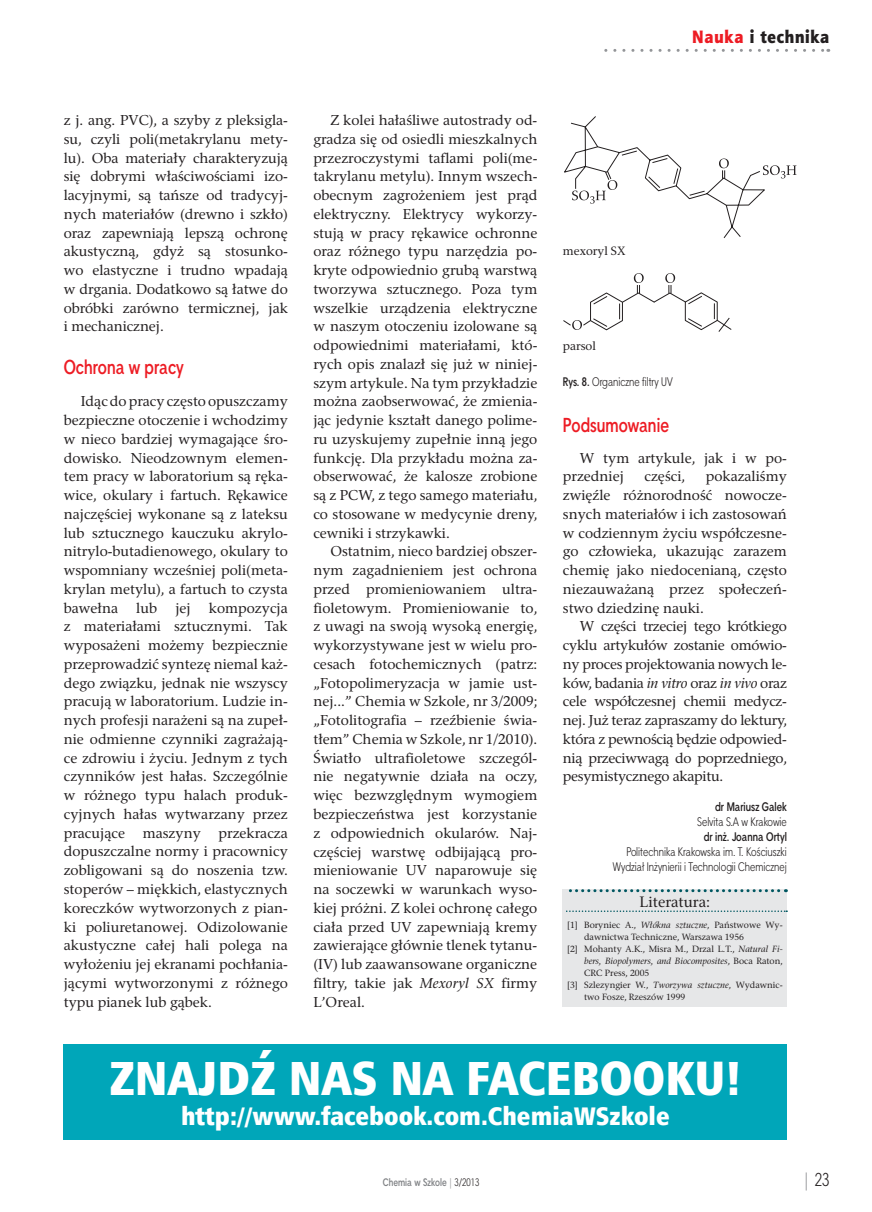
<style>
.page{position:relative;width:872px;height:1212px;background:#fff}
.page>*{position:absolute;margin:0;border:0;box-sizing:border-box;transform-origin:0 0}
.t1{font:48px "Humnst 777 X Blk Cn EU";color:#fff}
.t2{font:25.5px "Humnst 777 X Blk Cn EU";color:#fff}
.t3{font:700 19.5px "Straight Cnd EFN";color:#ed1c24}
.t4{font:18px "Aerton Cnd EFN Black";letter-spacing:.04em;color:#231f20;scale:1.1 1}
.t5{font:18px "Straight Cnd EFN";color:#231f20}
.t6{font:15px "Rashel EFN";color:#231f20}
.t7{font:14.25px/18.8px "Rashel EFN";color:#231f20;text-align:justify}
.t8{font:12px/15px "Straight Cnd EFN";color:#231f20;text-align:right}
.t9{font:700 12px "Straight Cnd EFN";color:#231f20}
.t10{font:12px "Rashel EFN";color:#231f20}
.t11{font:700 10.5px "Straight Cnd EFN";color:#808285}
.t12{font:9px "Rashel EFN";color:#231f20}
.t13{font:italic 9px "Rashel EFN";color:#231f20}
.s1{color:#ed1c24}
.s2{font-style:italic}
.s3{font-weight:700}
.s4{font-style:normal}
.s5{font-weight:400;color:#939598}
.s6{font-weight:400;color:#231f20}
.s7{color:#939598}
</style>
<div class="page">
<svg style="left:606px;top:49px;width:223px;height:3px"></svg>
<svg style="left:564px;top:116px;width:232px;height:122px"></svg>
<svg style="left:563px;top:273px;width:169px;height:59px"></svg>
<div style="left:563px;top:889px;width:224px;height:117px;background:#e6e7e8"></div>
<svg style="left:570px;top:889px;width:216px;height:3px"></svg>
<svg style="left:566px;top:910px;width:221px;height:2px"></svg>
<div style="left:64px;top:1044px;width:723px;height:96px;background:#00a6b9"></div>
<p class="t4" style="left:692px;top:30px;width:126px"><span class="s1">Nauka</span> i technika</p>
<p class="t7" style="left:64px;top:112px;width:226px">z j. ang. PVC), a szyby z pleksigla&shy;su, czyli poli(metakrylanu mety&shy;lu). Oba materiały charakteryzują się dobrymi właściwościami izo&shy;lacyjnymi, są tańsze od tradycyj&shy;nych materiałów (drewno i szkło) oraz zapewniają lepszą ochronę akustyczną, gdyż są stosunko&shy;wo elastyczne i trudno wpadają w drgania. Dodatkowo są łatwe do obróbki zarówno termicznej, jak i mechanicznej.</p>
<h3 class="t3" style="left:64px;top:359px;width:121px">Ochrona w pracy</h3>
<p class="t7" style="left:64px;top:393px;width:225px;text-indent:17px">Idąc do pracy często opuszczamy bezpieczne otoczenie i wchodzimy w nieco bardziej wymagające śro&shy;dowisko. Nieodzownym elemen&shy;tem pracy w laboratorium są ręka&shy;wice, okulary i fartuch. Rękawice najczęściej wykonane są z lateksu lub sztucznego kauczuku akrylo&shy;nitrylo-butadienowego, okulary to wspomniany wcześniej poli(meta&shy;krylan metylu), a fartuch to czysta bawełna</p>
<p class="t7" style="left:136px;top:600px;width:22px">lub</p>
<p class="t7" style="left:175px;top:600px;width:17px">jej</p>
<p class="t7" style="left:64px;top:600px;width:225px;text-indent:145px">kompozycja z materiałami sztucznymi. Tak wyposażeni możemy bezpiecznie przeprowadzić syntezę niemal każ&shy;dego związku, jednak nie wszyscy pracują w laboratorium. Ludzie in&shy;nych profesji narażeni są na zupeł&shy;nie odmienne czynniki zagrażają&shy;ce zdrowiu i życiu. Jednym z tych czynników jest hałas. Szczególnie w różnego typu halach produk&shy;cyjnych hałas wytwarzany przez pracujące maszyny przekracza dopuszczalne normy i pracownicy zobligowani są do noszenia tzw. stoperów – miękkich, elastycznych koreczków wytworzonych z pian&shy;ki poliuretanowej. Odizolowanie akustyczne całej hali polega na wyłożeniu jej ekranami pochłania&shy;jącymi wytworzonymi z różnego typu pianek lub gąbek.</p>
<p class="t7" style="left:313px;top:112px;width:225px;text-indent:17px">Z kolei hałaśliwe autostrady od&shy;gradza się od osiedli mieszkalnych przezroczystymi taflami poli(me&shy;takrylanu metylu). Innym wszech&shy;obecnym zagrożeniem jest prąd elektryczny. Elektrycy wykorzy&shy;stują w pracy rękawice ochronne oraz różnego typu narzędzia po&shy;kryte odpowiednio grubą warstwą tworzywa sztucznego. Poza tym wszelkie urządzenia elektryczne w naszym otoczeniu izolowane są odpowiednimi materiałami, któ&shy;rych opis znalazł się już w niniej&shy;szym artykule. Na tym przykładzie można zaobserwować, że zmienia&shy;jąc jedynie kształt danego polime&shy;ru uzyskujemy zupełnie inną jego funkcję. Dla przykładu można za&shy;obserwować, że kalosze zrobione są z PCW, z tego samego materiału, co stosowane w medycynie dreny, cewniki i strzykawki.</p>
<p class="t7" style="left:313px;top:544px;width:225px;text-indent:17px">Ostatnim, nieco bardziej obszer&shy;nym zagadnieniem jest ochrona przed promieniowaniem ultra&shy;fioletowym. Promieniowanie to, z uwagi na swoją wysoką energię, wykorzystywane jest w wielu pro&shy;cesach fotochemicznych (patrz: „Fotopolimeryzacja w jamie ust&shy;nej...” Chemia w Szkole, nr 3/2009; „Fotolitografia – rzeźbienie świa&shy;tłem” Chemia w Szkole, nr 1/2010).<br>Światło ultrafioletowe szczegól&shy;nie negatywnie działa na oczy, więc bezwzględnym wymogiem bezpieczeństwa jest korzystanie z odpowiednich okularów. Naj&shy;częściej warstwę odbijającą pro&shy;mieniowanie UV naparowuje się na soczewki w warunkach wyso&shy;kiej próżni. Z kolei ochronę całego ciała przed UV zapewniają kremy zawierające głównie tlenek tytanu-(IV) lub zaawansowane organiczne filtry, takie jak <span class="s2">Mexoryl SX</span> firmy L’Oreal.</p>
<p class="t10" style="left:563px;top:246px;width:64px">mexoryl SX</p>
<p class="t10" style="left:563px;top:341px;width:35px">parsol</p>
<p class="t8" style="left:563px;top:375px;width:111px"><span class="s3">Rys. 8.</span> Organiczne filtry UV</p>
<h3 class="t3" style="left:563px;top:417px;width:108px">Podsumowanie</h3>
<p class="t7" style="left:563px;top:450px;width:225px;text-indent:17px">W tym artykule, jak i w po&shy;przedniej</p>
<p class="t7" style="left:563px;top:468px;width:225px;text-indent:143px">pokazaliśmy zwięźle różnorodność nowocze&shy;snych materiałów i ich zastosowań w codziennym życiu współczesne&shy;go człowieka, ukazując zarazem chemię jako niedocenianą, często niezauważaną przez społeczeń&shy;stwo dziedzinę nauki.</p>
<p class="t7" style="left:563px;top:619px;width:225px;text-indent:17px">W części trzeciej tego krótkiego cyklu artykułów zostanie omówio&shy;ny proces projektowania nowych le&shy;ków, badania <span class="s2">in vitro</span> oraz <span class="s2">in vivo</span> oraz cele współczesnej chemii medycz&shy;nej. Już teraz zapraszamy do lektury, która z pewnością będzie odpowied&shy;nią przeciwwagą do poprzedniego, pesymistycznego akapitu.</p>
<p class="t9" style="left:715px;top:802px;width:73px">dr Mariusz Galek</p>
<p class="t8" style="left:697px;top:816px;width:91px">Selvita S.A w Krakowie</p>
<p class="t9" style="left:703px;top:832px;width:85px">dr inż. Joanna Ortyl</p>
<p class="t8" style="left:613px;top:846px;width:176px">Politechnika Krakowska im. T. Kościuszki<br>Wydział Inżynierii i Technologii Chemicznej</p>
<p class="t7" style="left:644px;top:468px;width:42px">części,</p>
<p class="t6" style="left:639px;top:896px;width:72px">Literatura:</p>
<p class="t12" style="left:567px;top:921px;width:217px">[1] Boryniec A., <span class="s2">Włókna sztuczne</span>, Państwowe Wy-</p>
<p class="t12" style="left:584px;top:933px;width:161px">dawnictwa Techniczne, Warszawa 1956</p>
<p class="t12" style="left:567px;top:945px;width:217px">[2] Mohanty A.K., Misra M., Drzal L.T., <span class="s2">Natural Fi-</span></p>
<p class="t13" style="left:584px;top:957px;width:200px">bers, Biopolymers, and Biocomposites<span class="s4">, Boca Raton,</span></p>
<p class="t12" style="left:584px;top:969px;width:67px">CRC Press, 2005</p>
<p class="t12" style="left:567px;top:981px;width:217px">[3] Szlezyngier W., <span class="s2">Tworzywa sztuczne</span>, Wydawnic-</p>
<p class="t12" style="left:584px;top:993px;width:103px">two Fosze, Rzeszów 1999</p>
<h1 class="t1" style="left:109px;top:1047px;width:633px">ZNAJDŹ NAS NA FACEBOOKU!</h1>
<h2 class="t2" style="left:181px;top:1100px;width:490px">http://www.facebook.com.ChemiaWSzkole</h2>
<p class="t11" style="left:383px;top:1178px;width:98px">Chemia w Szkole <span class="s5">|</span> <span class="s6">3/2013</span></p>
<p class="t5" style="left:803px;top:1172px;width:27px"><span class="s7">|</span> 23</p>
</div>
